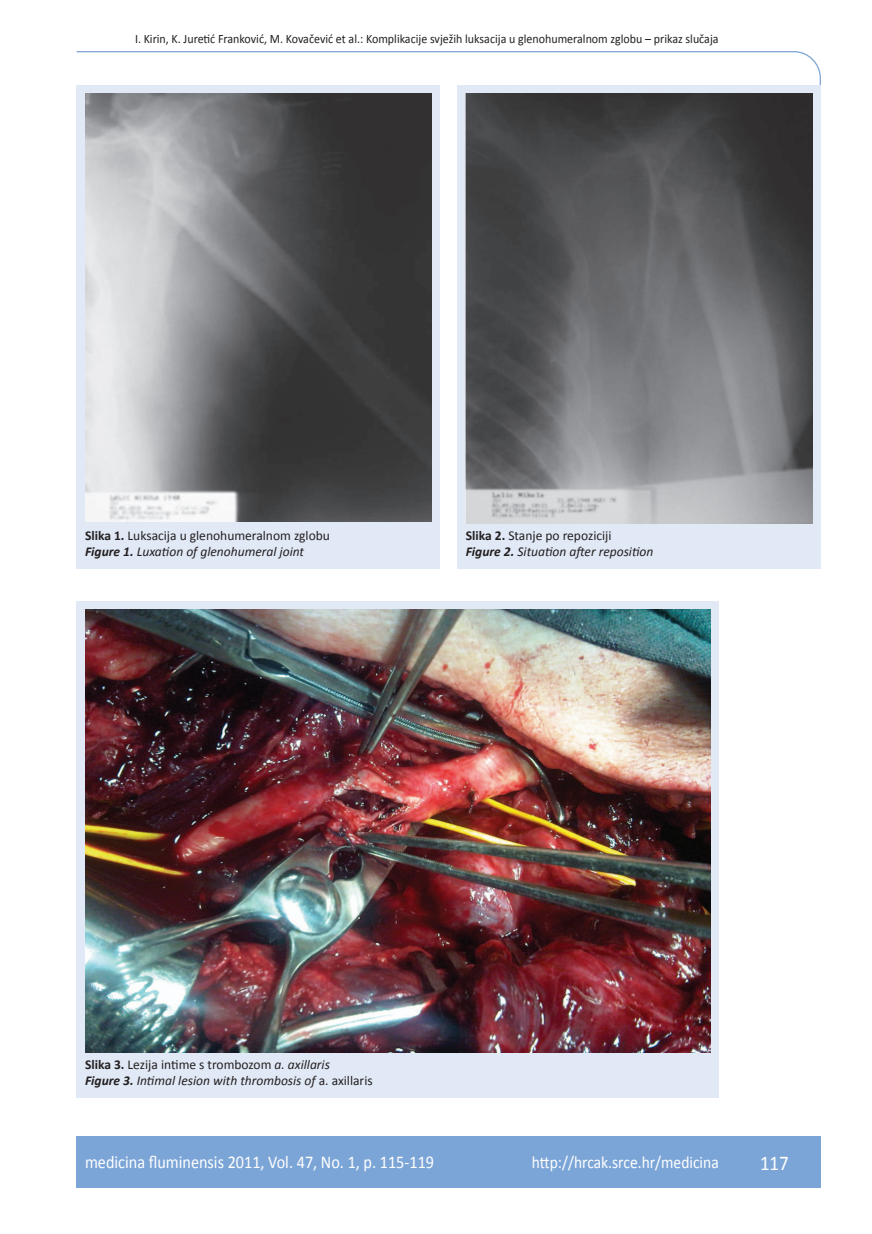
<style>
.page{position:relative;width:872px;height:1234px;background:#fff}
.page>*{position:absolute;margin:0;border:0;box-sizing:border-box;transform-origin:0 0}
.t1{font:21px "Calibri";color:#fff;scale:.9 1}
.t2{font:18px "Calibri";color:#fff;scale:.9 1}
.t3{font:17.25px "Calibri";color:#fff;scale:.9 1}
.t4{font:italic 13.5px/16.5px "Calibri";color:#231f20}
.t5{font:13.5px/16.5px "Calibri";color:#231f20}
.t6{font:12.75px "Calibri";color:#231f20;scale:.94 1}
.s1{font-weight:700}
.s2{font-weight:700;font-style:italic}
.s3{font-style:italic}
.s4{font-weight:700;font-style:normal}
.s5{font-style:normal}
</style>
<div class="page">
<svg style="left:76px;top:51px;width:745px;height:275px"></svg>
<div style="left:77px;top:1135px;width:744px;height:51px;background:#7ca5d7"></div>
<div style="left:77px;top:85px;width:363px;height:483px;background:#e1e9f6"></div>
<img style="left:85px;top:94px;width:347px;height:428px">
<div style="left:457px;top:85px;width:364px;height:483px;background:#e1e9f6"></div>
<img style="left:466px;top:94px;width:346px;height:429px">
<div style="left:77px;top:601px;width:642px;height:496px;background:#e1e9f6"></div>
<img style="left:85px;top:609px;width:625px;height:443px">
<p class="t6" style="left:135px;top:30px;width:622px">I. Kirin, K. Juretić Franković, M. Kovačević et al.: Komplikacije svježih luksacija u glenohumeralnom zglobu – prikaz slučaja</p>
<p class="t5" style="left:85px;top:526px;width:246px"><span class="s1">Slika 1.</span> Luksacija u glenohumeralnom zglobu<br><span class="s2">Figure 1.</span> <span class="s3">Luxation of glenohumeral joint</span></p>
<p class="t4" style="left:466px;top:526px;width:189px"><span class="s4">Slika 2.</span> <span class="s5">Stanje po repoziciji<br></span><span class="s1">Figure 2.</span> Situation after reposition</p>
<p class="t4" style="left:85px;top:1055px;width:289px"><span class="s4">Slika 3.</span> <span class="s5">Lezija intime s trombozom</span> a. axillaris<br><span class="s1">Figure 3.</span> Intimal lesion with thrombosis of <span class="s5">a. axillaris</span></p>
<h2 class="t2" style="left:85px;top:1150px;width:389px">medicina fluminensis 2011, Vol. 47, No. 1, p. 115-119</h2>
<p class="t3" style="left:532px;top:1151px;width:209px">http://hrcak.srce.hr/medicina</p>
<h1 class="t1" style="left:760px;top:1149px;width:33px">117</h1>
</div>
